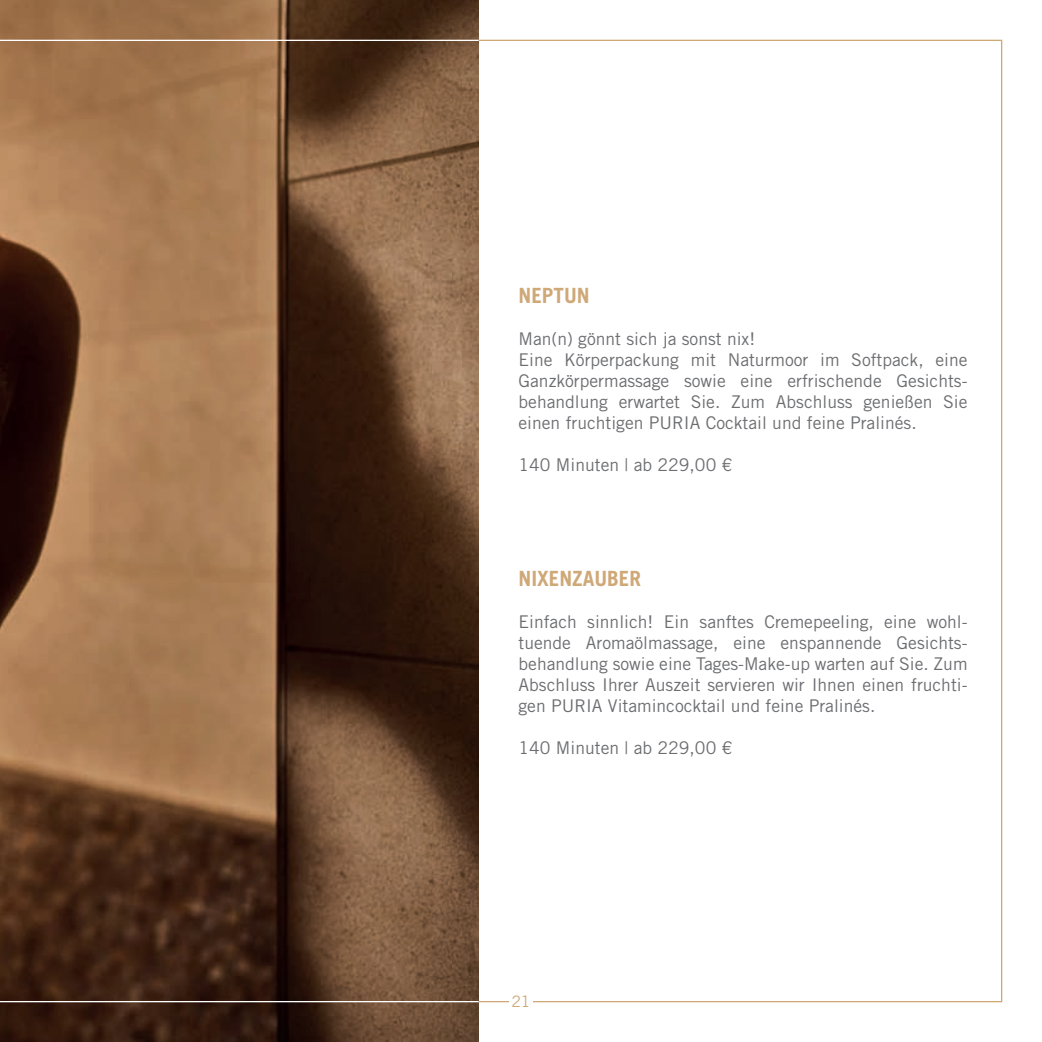
<style>
.page{position:relative;width:1042px;height:1042px;background:#fff}
.page>*{position:absolute;margin:0;border:0;box-sizing:border-box;transform-origin:0 0}
.t1{font:700 21px "Trade Gothic LT Std";color:#cfa878}
.t2{font:17.5px/21px "Trade Gothic LT Std";color:#6c6d70}
.t3{font:15.75px "Trade Gothic LT Std";color:#cfa878}
</style>
<div class="page">
<img style="left:0;top:0;width:479px;height:1042px">
<svg style="left:0;top:40px;width:478px;height:962px;background:#785439"></svg>
<p class="t1" style="left:518px;top:283px;width:73px">NEPTUN</p>
<p class="t2" style="left:518px;top:328px;width:450px">Man(n) gönnt sich ja sonst nix!<br>Eine Körperpackung mit Naturmoor im Softpack, eine Ganzkörpermassage sowie eine erfrischende Gesichts&shy;behandlung erwartet Sie. Zum Abschluss genießen Sie einen fruchtigen PURIA Cocktail und feine Pralinés.</p>
<p class="t2" style="left:518px;top:454px;width:215px">140 Minuten | ab 229,00 €</p>
<p class="t1" style="left:518px;top:565px;width:124px">NIXENZAUBER</p>
<p class="t2" style="left:518px;top:611px;width:450px;text-align:justify">Einfach sinnlich! Ein sanftes Cremepeeling, eine wohl&shy;tuende Aromaölmassage, eine enspannende Gesichts&shy;behandlung sowie eine Tages-Make-up warten auf Sie. Zum Abschluss Ihrer Auszeit servieren wir Ihnen einen fruchti&shy;gen PURIA Vitamincocktail und feine Pralinés.</p>
<p class="t2" style="left:518px;top:737px;width:215px">140 Minuten | ab 229,00 €</p>
<p class="t3" style="left:511px;top:991px;width:21px">21</p>
</div>
